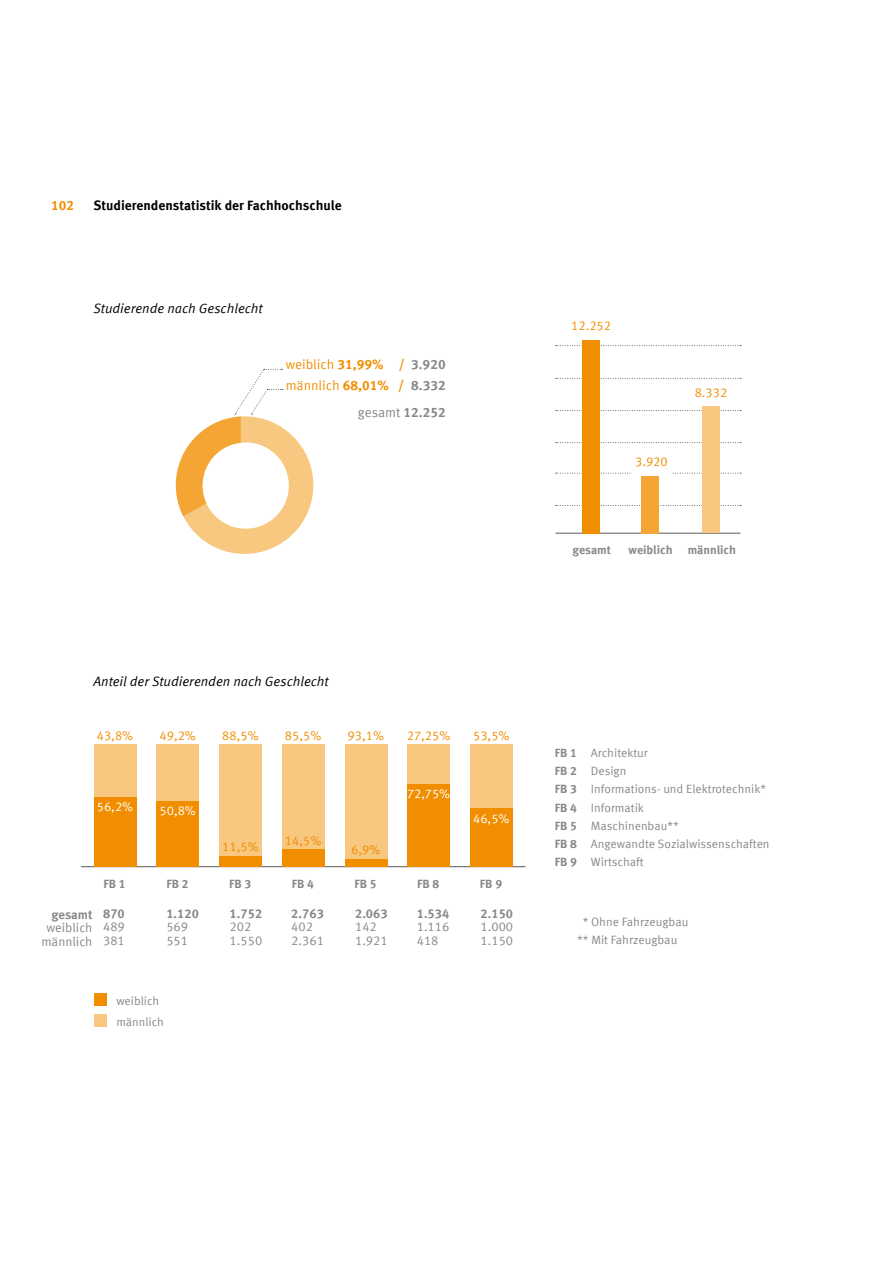
<style>
.page{position:relative;width:893px;height:1263px;background:#fff}
.page>*{position:absolute;margin:0;border:0;box-sizing:border-box;transform-origin:0 0}
.t1{font:13.5px "Meta Offc Pro Norm Ita";color:#000}
.t2{font:13.5px/21px "Meta Offc Pro Norm";letter-spacing:-.005em;color:#f18e00}
.t3{font:700 13.5px "Meta Offc Pro";color:#000}
.t4{font:13.5px "Meta Offc Pro Norm";letter-spacing:-.005em;color:#87888a}
.t5{font:700 13.5px "Meta Offc Pro";color:#f18e00}
.t6{font:12.75px/13.5px "Meta Offc Pro Norm";color:#87888a}
.t7{font:12.75px "Meta Offc Pro Norm";color:#f18e00}
.t8{font:700 12.75px "Meta Offc Pro";color:#87888a}
.t9{font:12.75px "Meta Offc Pro Norm";color:#fff}
.t10{font:12px/18px "Meta Offc Pro Norm";color:#87888a}
.t11{font:700 12px "Meta Offc Pro";color:#87888a}
.t12{font:11.85px/20.9px "Meta Offc Pro Norm";letter-spacing:-.005em;color:#87888a}
.s1{font-family:"Meta Offc Pro";font-weight:700}
.s2{font-family:"Meta Offc Pro";font-weight:700;color:#87888a}
</style>
<div class="page">
<hr style="left:81px;top:866px;width:444px;height:1px;background:#58585a">
<div style="left:94px;top:744px;width:42px;height:123px;background:#f8c780"></div>
<div style="left:94px;top:797px;width:42px;height:70px;background:#f18e00"></div>
<div style="left:157px;top:744px;width:42px;height:123px;background:#f8c780"></div>
<div style="left:157px;top:801px;width:42px;height:66px;background:#f18e00"></div>
<div style="left:219px;top:744px;width:43px;height:123px;background:#f8c780"></div>
<div style="left:219px;top:856px;width:43px;height:11px;background:#f18e00"></div>
<div style="left:282px;top:744px;width:43px;height:123px;background:#f8c780"></div>
<div style="left:282px;top:849px;width:43px;height:18px;background:#f18e00"></div>
<div style="left:345px;top:744px;width:42px;height:123px;background:#f8c780"></div>
<div style="left:345px;top:859px;width:42px;height:8px;background:#f18e00"></div>
<div style="left:408px;top:744px;width:42px;height:123px;background:#f8c780"></div>
<div style="left:408px;top:784px;width:42px;height:83px;background:#f18e00"></div>
<div style="left:470px;top:744px;width:43px;height:123px;background:#f8c780"></div>
<div style="left:470px;top:808px;width:43px;height:59px;background:#f18e00"></div>
<svg style="left:556px;top:378px;width:185px;height:1px"></svg>
<svg style="left:556px;top:345px;width:185px;height:1px"></svg>
<svg style="left:556px;top:442px;width:185px;height:1px"></svg>
<svg style="left:556px;top:410px;width:185px;height:1px"></svg>
<hr style="left:555px;top:533px;width:185px;height:1px;background:#58585a">
<svg style="left:556px;top:473px;width:185px;height:1px"></svg>
<svg style="left:556px;top:505px;width:185px;height:1px"></svg>
<div style="left:583px;top:340px;width:17px;height:193px;background:#f18e00"></div>
<div style="left:641px;top:473px;width:17px;height:60px;background:#f4a533"></div>
<div style="left:703px;top:405px;width:17px;height:128px;background:#f8c780"></div>
<div style="left:632px;top:457px;width:39px;height:18px;background:#fff"></div>
<div style="left:692px;top:387px;width:38px;height:19px;background:#fff"></div>
<svg style="left:176px;top:369px;width:137px;height:185px"></svg>
<div style="left:94px;top:993px;width:13px;height:13px;background:#f18e00"></div>
<div style="left:94px;top:1014px;width:13px;height:12px;background:#f8c780"></div>
<p class="t5" style="left:51px;top:195px;width:25px">102</p>
<p class="t3" style="left:94px;top:195px;width:250px">Studierendenstatistik der Fachhochschule</p>
<p class="t1" style="left:94px;top:298px;width:170px">Studierende nach Geschlecht</p>
<p class="t2" style="left:286px;top:353px;width:162px">weiblich <span class="s1">31,99% /</span> <span class="s2">3.920 </span>männlich <span class="s1">68,01% /</span> <span class="s2">8.332</span></p>
<p class="t4" style="left:358px;top:402px;width:89px">gesamt <span class="s1">12.252</span></p>
<p class="t7" style="left:571px;top:316px;width:41px">12.252</p>
<p class="t7" style="left:635px;top:452px;width:34px">3.920</p>
<p class="t7" style="left:695px;top:383px;width:34px">8.332</p>
<p class="t11" style="left:573px;top:540px;width:40px">gesamt</p>
<p class="t11" style="left:629px;top:540px;width:45px">weiblich</p>
<p class="t11" style="left:688px;top:540px;width:50px">männlich</p>
<p class="t1" style="left:94px;top:671px;width:237px">Anteil der Studierenden nach Geschlecht</p>
<p class="t7" style="left:97px;top:726px;width:38px">43,8%</p>
<p class="t7" style="left:159px;top:726px;width:38px">49,2%</p>
<p class="t7" style="left:222px;top:726px;width:38px">88,5%</p>
<p class="t7" style="left:285px;top:726px;width:38px">85,5%</p>
<p class="t7" style="left:348px;top:726px;width:38px">93,1%</p>
<p class="t7" style="left:407px;top:726px;width:45px">27,25%</p>
<p class="t7" style="left:473px;top:726px;width:38px">53,5%</p>
<p class="t9" style="left:97px;top:797px;width:38px">56,2%</p>
<p class="t9" style="left:159px;top:801px;width:38px">50,8%</p>
<p class="t7" style="left:222px;top:837px;width:38px">11,5%</p>
<p class="t7" style="left:285px;top:831px;width:38px">14,5%</p>
<p class="t7" style="left:351px;top:839px;width:31px">6,9%</p>
<p class="t9" style="left:407px;top:784px;width:45px">72,75%</p>
<p class="t9" style="left:473px;top:809px;width:38px">46,5%</p>
<p class="t10" style="left:555px;top:743px;width:216px"><span class="s1">FB 1</span> Architektur<br><span class="s1">FB 2</span> Design<br><span class="s1">FB 3</span> Informations- und Elektrotechnik*<br><span class="s1">FB 4</span> Informatik<br><span class="s1">FB 5</span> Maschinenbau**<br><span class="s1">FB 8</span> Angewandte Sozialwissenschaften<br><span class="s1">FB 9</span> Wirtschaft</p>
<p class="t11" style="left:104px;top:874px;width:24px">FB 1</p>
<p class="t11" style="left:166px;top:874px;width:24px">FB 2</p>
<p class="t11" style="left:229px;top:874px;width:24px">FB 3</p>
<p class="t11" style="left:292px;top:874px;width:24px">FB 4</p>
<p class="t11" style="left:354px;top:874px;width:24px">FB 5</p>
<p class="t11" style="left:417px;top:874px;width:24px">FB 8</p>
<p class="t11" style="left:480px;top:874px;width:24px">FB 9</p>
<p class="t8" style="left:51px;top:904px;width:43px">gesamt</p>
<p class="t6" style="left:41px;top:920px;width:53px;text-align:center">weiblich männlich</p>
<p class="t8" style="left:103px;top:903px;width:23px">870</p>
<p class="t6" style="left:103px;top:919px;width:23px">489<br>381</p>
<p class="t8" style="left:166px;top:903px;width:34px">1.120</p>
<p class="t6" style="left:166px;top:919px;width:23px">569<br>551</p>
<p class="t8" style="left:230px;top:903px;width:34px">1.752</p>
<p class="t6" style="left:230px;top:919px;width:34px">202<br>1.550</p>
<p class="t8" style="left:291px;top:903px;width:34px">2.763</p>
<p class="t6" style="left:291px;top:919px;width:34px">402<br>2.361</p>
<p class="t8" style="left:355px;top:903px;width:34px">2.063</p>
<p class="t6" style="left:355px;top:919px;width:34px">142<br>1.921</p>
<p class="t8" style="left:417px;top:903px;width:34px">1.534</p>
<p class="t6" style="left:417px;top:919px;width:34px">1.116<br>418</p>
<p class="t8" style="left:480px;top:903px;width:34px">2.150</p>
<p class="t6" style="left:480px;top:919px;width:34px">1.000<br>1.150</p>
<p class="t10" style="left:577px;top:912px;width:113px;text-indent:6px">* Ohne Fahrzeugbau ** Mit Fahrzeugbau</p>
<p class="t12" style="left:116px;top:990px;width:49px">weiblich männlich</p>
</div>
